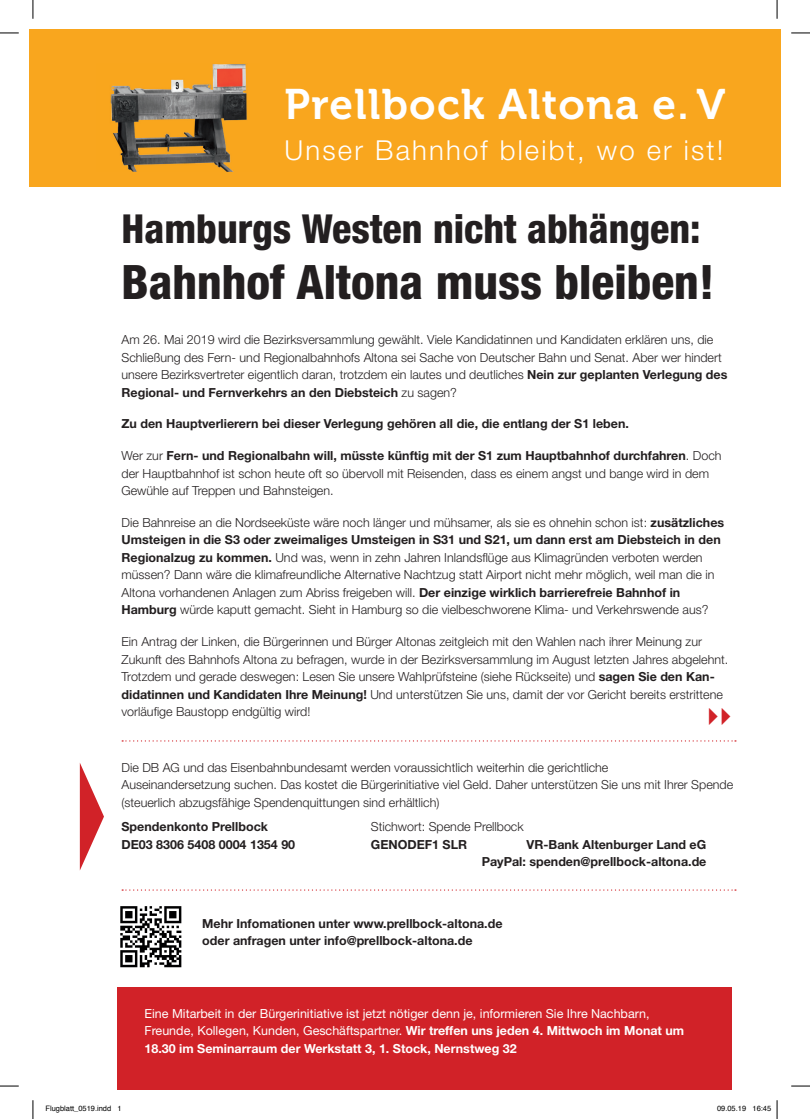
<style>
.page{position:relative;width:810px;height:1119px;background:#fff}
.page>*{position:absolute;margin:0;border:0;box-sizing:border-box;transform-origin:0 0}
.t1{font:800 condensed 47.5px "Helvetica Neue LT Std";color:#231f20}
.t2{font:42.5px "Museo 700";letter-spacing:.03em;color:#fff}
.t3{font:800 condensed 40px "Helvetica Neue LT Std";color:#231f20}
.t4{font:300 27.5px "Helvetica Neue LT Std";letter-spacing:.08em;color:#fff}
.t5{font:300 12.5px/17.5px "Helvetica Neue LT Std";color:#231f20}
.t6{font:700 12.5px/17.5px "Helvetica Neue LT Std";color:#231f20}
.t7{font:12.5px/17.5px "Helvetica Neue LT Std";color:#fff}
.t8{font:7.5px "Helvetica";color:#000}
.s1{font-weight:700}
</style>
<div class="page">
<div style="left:29px;top:29px;width:752px;height:158px;background:#f9a61e"></div>
<img style="left:110px;top:64px;width:137px;height:107px">
<svg style="left:80px;top:763px;width:24px;height:107px"></svg>
<div style="left:118px;top:986px;width:614px;height:103px;background:#d12228"></div>
<svg style="left:120px;top:906px;width:61px;height:61px"></svg>
<svg style="left:122px;top:889px;width:614px;height:1px"></svg>
<svg style="left:122px;top:740px;width:614px;height:1px"></svg>
<svg style="left:0;top:32px;width:19px;height:2px"></svg>
<svg style="left:791px;top:32px;width:19px;height:2px"></svg>
<svg style="left:0;top:1085px;width:19px;height:1px"></svg>
<svg style="left:791px;top:1085px;width:19px;height:1px"></svg>
<svg style="left:32px;top:0;width:2px;height:19px"></svg>
<svg style="left:32px;top:1100px;width:2px;height:18px"></svg>
<svg style="left:776px;top:0;width:2px;height:19px"></svg>
<svg style="left:776px;top:1100px;width:2px;height:18px"></svg>
<h2 class="t2" style="left:284px;top:81px;width:443px">Prellbock Altona e. V</h2>
<h3 class="t4" style="left:284px;top:134px;width:441px">Unser Bahnhof bleibt, wo er ist!</h3>
<h3 class="t3" style="left:122px;top:204px;width:581px">Hamburgs Westen nicht abhängen:</h3>
<h1 class="t1" style="left:122px;top:252px;width:595px">Bahnhof Altona muss bleiben!</h1>
<p class="t5" style="left:122px;top:330px;width:607px">Am 26. Mai 2019 wird die Bezirksversammlung gewählt. Viele Kandidatinnen und Kandidaten erklären uns, die Schließung des Fern- und Regionalbahnhofs Altona sei Sache von Deutscher Bahn und Senat. Aber wer hindert unsere Bezirksvertreter eigentlich daran, trotzdem ein lautes und deutliches <span class="s1">Nein zur geplanten Verlegung des Regional- und Fernverkehrs an den Diebsteich</span> zu sagen?</p>
<p class="t6" style="left:122px;top:415px;width:509px">Zu den Hauptverlierern bei dieser Verlegung gehören all die, die entlang der S1 leben.</p>
<p class="t5" style="left:122px;top:446px;width:601px">Wer zur <span class="s1">Fern- und Regionalbahn will, müsste künftig mit der S1 zum Hauptbahnhof durchfahren</span>. Doch der Hauptbahnhof ist schon heute oft so übervoll mit Reisenden, dass es einem angst und bange wird in dem<br>Gewühle auf Treppen und Bahnsteigen.</p>
<p class="t5" style="left:122px;top:513px;width:604px">Die Bahnreise an die Nordseeküste wäre noch länger und mühsamer, als sie es ohnehin schon ist: <span class="s1">zusätzliches Umsteigen in die S3 oder zweimaliges Umsteigen in S31 und S21, um dann erst am Diebsteich in den Regionalzug zu kommen.</span> Und was, wenn in zehn Jahren Inlandsflüge aus Klimagründen verboten werden müssen? Dann wäre die klimafreundliche Alternative Nachtzug statt Airport nicht mehr möglich, weil man die in Altona vorhandenen Anlagen zum Abriss freigeben will. <span class="s1">Der einzige wirklich barrierefreie Bahnhof in Hamburg</span> würde kaputt gemacht. Sieht in Hamburg so die vielbeschworene Klima- und Verkehrswende aus?</p>
<p class="t5" style="left:122px;top:632px;width:608px">Ein Antrag der Linken, die Bürgerinnen und Bürger Altonas zeitgleich mit den Wahlen nach ihrer Meinung zur Zukunft des Bahnhofs Altona zu befragen, wurde in der Bezirksversammlung im August letzten Jahres abgelehnt.<br>Trotzdem und gerade deswegen: Lesen Sie unsere Wahlprüfsteine (siehe Rückseite) und <span class="s1">sagen Sie den Kan&shy;didatinnen und Kandidaten Ihre Meinung!</span> Und unterstützen Sie uns, damit der vor Gericht bereits erstrittene vorläufige Baustopp endgültig wird!</p>
<p class="t5" style="left:122px;top:758px;width:613px">Die DB AG und das Eisenbahnbundesamt werden voraussichtlich weiterhin die gerichtliche<br>Auseinandersetzung suchen. Das kostet die Bürgerinitiative viel Geld. Daher unterstützen Sie uns mit Ihrer Spende (steuerlich abzugsfähige Spendenquittungen sind erhältlich)</p>
<p class="t6" style="left:122px;top:817px;width:148px">Spendenkonto Prellbock</p>
<p class="t5" style="left:371px;top:817px;width:154px">Stichwort: Spende Prellbock</p>
<p class="t6" style="left:122px;top:835px;width:175px">DE03 8306 5408 0004 1354 90</p>
<p class="t6" style="left:371px;top:835px;width:98px">GENODEF1 SLR</p>
<p class="t6" style="left:482px;top:835px;width:226px;text-align:right">VR-Bank Altenburger Land eG<br>PayPal: spenden@prellbock-altona.de</p>
<p class="t6" style="left:202px;top:914px;width:302px">Mehr Infomationen unter www.prellbock-altona.de oder anfragen unter info@prellbock-altona.de</p>
<p class="t7" style="left:145px;top:1004px;width:541px">Eine Mitarbeit in der Bürgerinitiative ist jetzt nötiger denn je, informieren Sie Ihre Nachbarn,<br>Freunde, Kollegen, Kunden, Geschäftspartner. <span class="s1">Wir treffen uns jeden 4. Mittwoch im Monat um<br>18.30 im Seminarraum der Werkstatt 3, 1. Stock, Nernstweg 32</span></p>
<p class="t8" style="left:45px;top:1102px;width:78px">Flugblatt_0519.indd 1</p>
<p class="t8" style="left:717px;top:1102px;width:56px">09.05.19 16:45</p>
</div>
